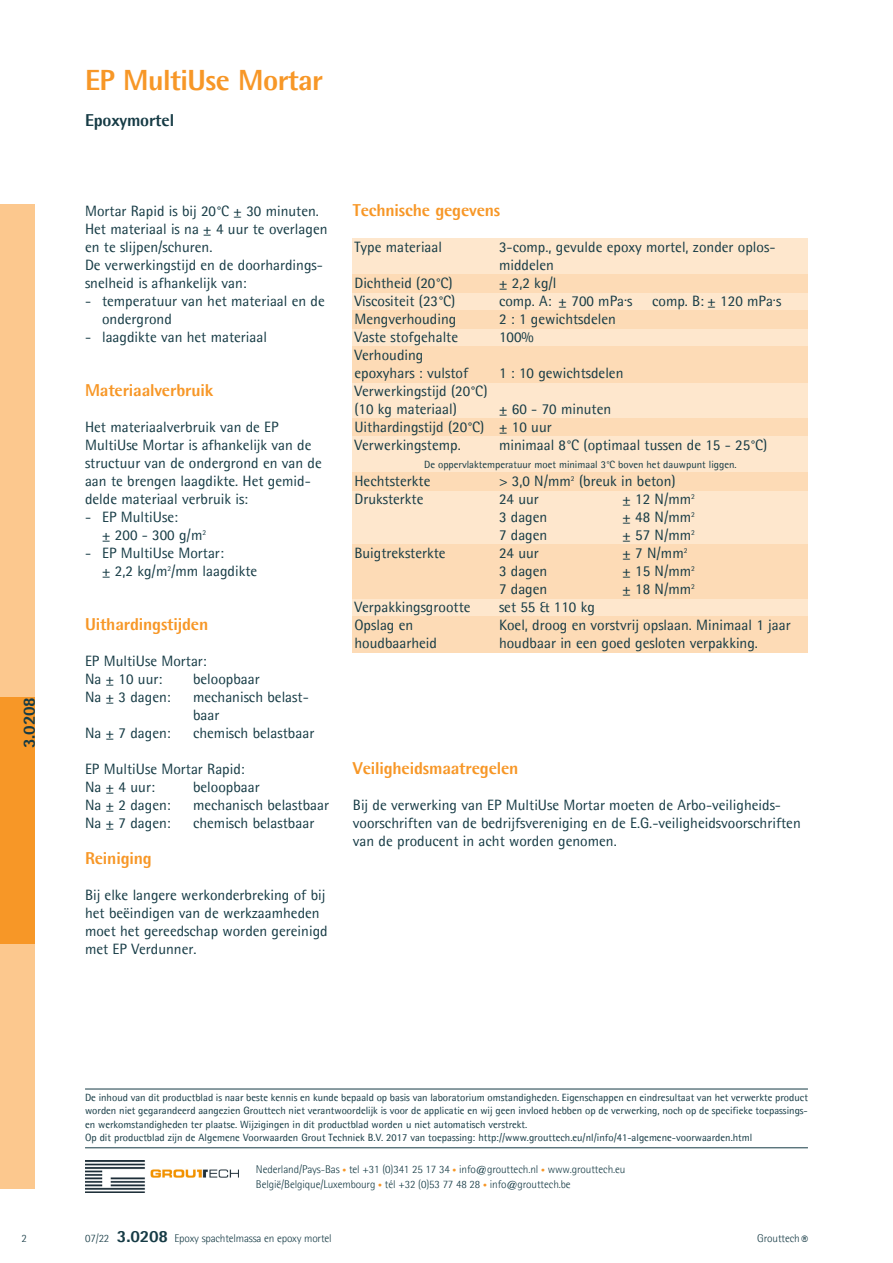
<style>
.page{position:relative;width:893px;height:1263px;background:#fff}
.page>*{position:absolute;margin:0;border:0;box-sizing:border-box;transform-origin:0 0}
.Productnaam{font:800 29.25px "Agfa Rotis Semisans";letter-spacing:-.02em;color:#f79727}
.Kopje{font:800 17.25px "Agfa Rotis Semisans";letter-spacing:-.01em;color:#f79727}
.Productomschrijving{font:800 17.25px "Agfa Rotis Semisans";letter-spacing:-.01em;color:#163b45}
.Productnummer_achter{font:800 17.25px "Agfa Rotis Semisans";color:#163b45}
.Productnummer_zijbal{font:800 17.25px "Agfa Rotis Semisans";color:#163b45}
.Body_alinea_smalle_k{font:15px/18px "Agfa Rotis Semisans";color:#163b45}
.Body_matrix_alinea_W{font:15px/18px "Agfa Rotis Semisans";color:#163b45}
.Body_alinea{font:15px/18px "Agfa Rotis Semisans";color:#163b45}
.t1{font:italic 13.5px "Agfa Rotis Semisans";color:#163b45}
.Adresregel{font:300 11.25px "Agfa Rotis Semisans";letter-spacing:-.01em;color:#163b45}
.Soort_product____Gro{font:300 11.25px "Agfa Rotis Semisans";letter-spacing:-.015em;color:#163b45}
.Datum_achterpag{font:300 11.25px "Agfa Rotis Semisans";color:#163b45}
.Body_alinea-2{font:10.5px/13.5px "Agfa Rotis Semisans";color:#163b45;text-align:justify}
.Body_matrix_alinea_W-2{font:10.5px "Agfa Rotis Semisans";color:#163b45}
.s1{font-size:7.95px;color:#f79727}
</style>
<div class="page">
<div style="left:353px;top:238px;width:455px;height:392px;background:#fee7cd"></div>
<div style="left:353px;top:274px;width:455px;height:18px;background:#fddbb6"></div>
<div style="left:353px;top:310px;width:455px;height:18px;background:#fddbb6"></div>
<div style="left:353px;top:346px;width:455px;height:36px;background:#fddbb6"></div>
<div style="left:353px;top:418px;width:455px;height:18px;background:#fddbb6"></div>
<div style="left:353px;top:472px;width:455px;height:18px;background:#fddbb6"></div>
<div style="left:353px;top:544px;width:455px;height:54px;background:#fddbb6"></div>
<div style="left:353px;top:616px;width:455px;height:36px;background:#fddbb6"></div>
<div style="left:0;top:204px;width:34px;height:984px;background:#fcc88e"></div>
<div style="left:0;top:698px;width:34px;height:246px;background:#f79727"></div>
<img style="left:86px;top:1160px;width:152px;height:33px">
<hr style="left:85px;top:1089px;width:723px;height:1px;background:#163b45">
<hr style="left:85px;top:1147px;width:723px;height:1px;background:#163b45">
<p class="Productnummer_zijbal" style="left:18px;top:748px;width:53px;rotate:-90deg">3.0208</p>
<p class="Productnaam" style="left:85px;top:62px;width:240px">EP MultiUse Mortar</p>
<p class="Productomschrijving" style="left:85px;top:109px;width:91px">Epoxymortel</p>
<p class="Body_alinea_smalle_k" style="left:85px;top:202px;width:244px">Mortar Rapid is bij 20°C ± 30 minuten.<br>Het materiaal is na ± 4 uur te overlagen en te slijpen/schuren.</p>
<p class="Body_alinea_smalle_k" style="left:85px;top:256px;width:239px">De verwerkingstijd en de doorhardings&shy;snelheid is afhankelijk van:</p>
<p class="Body_alinea_smalle_k" style="left:102px;top:292px;width:224px;text-indent:-17px">- temperatuur van het materiaal en de ondergrond</p>
<p class="Body_alinea_smalle_k" style="left:85px;top:328px;width:183px">- laagdikte van het materiaal</p>
<p class="Kopje" style="left:85px;top:379px;width:130px">Materiaalverbruik</p>
<p class="Body_alinea_smalle_k" style="left:85px;top:418px;width:238px">Het materiaalverbruik van de EP MultiUse Mortar is afhankelijk van de structuur van de ondergrond en van de aan te brengen laagdikte. Het gemid&shy;delde materiaal verbruik is:</p>
<p class="Body_alinea_smalle_k" style="left:85px;top:508px;width:94px">- EP MultiUse:</p>
<p class="Body_alinea_smalle_k" style="left:102px;top:526px;width:106px">± 200 - 300 g/m<sup>2</sup></p>
<p class="Body_alinea_smalle_k" style="left:85px;top:544px;width:140px">- EP MultiUse Mortar:</p>
<p class="Body_alinea_smalle_k" style="left:102px;top:562px;width:157px">± 2,2 kg/m<sup>2</sup>/mm laagdikte</p>
<p class="Kopje" style="left:85px;top:613px;width:125px">Uithardingstijden</p>
<p class="Body_alinea_smalle_k" style="left:85px;top:652px;width:123px">EP MultiUse Mortar:</p>
<p class="Body_alinea_smalle_k" style="left:85px;top:670px;width:79px">Na ± 10 uur:</p>
<p class="Body_alinea_smalle_k" style="left:193px;top:670px;width:68px">beloopbaar</p>
<p class="Body_alinea_smalle_k" style="left:85px;top:688px;width:87px">Na ± 3 dagen:</p>
<p class="Body_alinea_smalle_k" style="left:193px;top:688px;width:117px">mechanisch belast&shy;baar</p>
<p class="Body_alinea_smalle_k" style="left:85px;top:724px;width:87px">Na ± 7 dagen:</p>
<p class="Body_alinea_smalle_k" style="left:193px;top:724px;width:123px">chemisch belastbaar</p>
<p class="Body_alinea_smalle_k" style="left:85px;top:760px;width:161px">EP MultiUse Mortar Rapid:</p>
<p class="Body_alinea_smalle_k" style="left:85px;top:778px;width:71px">Na ± 4 uur:</p>
<p class="Body_alinea_smalle_k" style="left:193px;top:778px;width:68px">beloopbaar</p>
<p class="Body_alinea_smalle_k" style="left:85px;top:796px;width:87px">Na ± 2 dagen:</p>
<p class="Body_alinea_smalle_k" style="left:193px;top:796px;width:138px">mechanisch belastbaar</p>
<p class="Body_alinea_smalle_k" style="left:85px;top:814px;width:87px">Na ± 7 dagen:</p>
<p class="Body_alinea_smalle_k" style="left:193px;top:814px;width:123px">chemisch belastbaar</p>
<p class="Kopje" style="left:85px;top:847px;width:68px">Reiniging</p>
<p class="Body_alinea_smalle_k" style="left:85px;top:886px;width:244px">Bij elke langere werkonderbreking of bij het beëindigen van de werkzaamheden moet het gereedschap worden gereinigd met EP Verdunner.</p>
<p class="Kopje" style="left:353px;top:199px;width:149px">Technische gegevens</p>
<p class="Body_matrix_alinea_W" style="left:354px;top:238px;width:89px">Type materiaal</p>
<p class="Body_matrix_alinea_W" style="left:499px;top:238px;width:278px">3-comp., gevulde epoxy mortel, zonder oplos-</p>
<p class="Body_matrix_alinea_W" style="left:499px;top:256px;width:56px">middelen</p>
<p class="Body_matrix_alinea_W" style="left:354px;top:274px;width:100px">Dichtheid (20°C)</p>
<p class="Body_matrix_alinea_W" style="left:499px;top:274px;width:59px">± 2,2 kg/l</p>
<p class="Body_matrix_alinea_W" style="left:354px;top:292px;width:102px">Viscositeit (23°C)</p>
<p class="Body_matrix_alinea_W" style="left:499px;top:292px;width:135px">comp. A: ± 700 mPa.s</p>
<p class="Body_matrix_alinea_W" style="left:652px;top:292px;width:131px">comp. B: ± 120 mPa.s</p>
<p class="Body_matrix_alinea_W" style="left:354px;top:310px;width:103px">Mengverhouding</p>
<p class="Body_matrix_alinea_W" style="left:499px;top:310px;width:118px">2 : 1 gewichtsdelen</p>
<p class="Body_matrix_alinea_W" style="left:354px;top:328px;width:105px">Vaste stofgehalte</p>
<p class="Body_matrix_alinea_W" style="left:499px;top:328px;width:36px">100%</p>
<p class="Body_matrix_alinea_W" style="left:354px;top:346px;width:71px">Verhouding</p>
<p class="Body_matrix_alinea_W" style="left:354px;top:364px;width:115px">epoxyhars : vulstof</p>
<p class="Body_matrix_alinea_W" style="left:499px;top:364px;width:126px">1 : 10 gewichtsdelen</p>
<p class="Body_matrix_alinea_W" style="left:354px;top:382px;width:135px">Verwerkingstijd (20°C) (10 kg materiaal)</p>
<p class="Body_matrix_alinea_W" style="left:499px;top:400px;width:114px">± 60 - 70 minuten</p>
<p class="Body_matrix_alinea_W" style="left:354px;top:418px;width:199px">Uithardingstijd (20°C) ± 10 uur</p>
<p class="Body_matrix_alinea_W" style="left:354px;top:436px;width:108px">Verwerkingstemp.</p>
<p class="Body_matrix_alinea_W" style="left:499px;top:436px;width:270px">minimaal 8°C (optimaal tussen de 15 - 25°C)</p>
<p class="Body_matrix_alinea_W-2" style="left:424px;top:458px;width:314px">De oppervlaktemperatuur moet minimaal 3°C boven het dauwpunt liggen.</p>
<p class="Body_matrix_alinea_W" style="left:354px;top:472px;width:77px">Hechtsterkte</p>
<p class="Body_matrix_alinea_W" style="left:499px;top:472px;width:178px">&gt; 3,0 N/mm<sup>2</sup> (breuk in beton)</p>
<p class="Body_matrix_alinea_W" style="left:354px;top:490px;width:71px">Druksterkte</p>
<p class="Body_matrix_alinea_W" style="left:499px;top:490px;width:41px">24 uur</p>
<p class="Body_matrix_alinea_W" style="left:622px;top:490px;width:74px">± 12 N/mm<sup>2</sup></p>
<p class="Body_matrix_alinea_W" style="left:499px;top:508px;width:50px">3 dagen</p>
<p class="Body_matrix_alinea_W" style="left:622px;top:508px;width:74px">± 48 N/mm<sup>2</sup></p>
<p class="Body_matrix_alinea_W" style="left:499px;top:526px;width:50px">7 dagen</p>
<p class="Body_matrix_alinea_W" style="left:622px;top:526px;width:74px">± 57 N/mm<sup>2</sup></p>
<p class="Body_matrix_alinea_W" style="left:354px;top:544px;width:93px">Buigtreksterkte</p>
<p class="Body_matrix_alinea_W" style="left:499px;top:544px;width:41px">24 uur</p>
<p class="Body_matrix_alinea_W" style="left:622px;top:544px;width:67px">± 7 N/mm<sup>2</sup></p>
<p class="Body_matrix_alinea_W" style="left:499px;top:562px;width:50px">3 dagen</p>
<p class="Body_matrix_alinea_W" style="left:622px;top:562px;width:74px">± 15 N/mm<sup>2</sup></p>
<p class="Body_matrix_alinea_W" style="left:499px;top:580px;width:50px">7 dagen</p>
<p class="Body_matrix_alinea_W" style="left:622px;top:580px;width:74px">± 18 N/mm<sup>2</sup></p>
<p class="Body_matrix_alinea_W" style="left:354px;top:598px;width:118px">Verpakkingsgrootte</p>
<p class="Body_matrix_alinea_W" style="left:499px;top:598px;width:97px">set 55 &amp; 110 kg</p>
<p class="Body_matrix_alinea_W" style="left:354px;top:616px;width:60px">Opslag en</p>
<p class="Body_matrix_alinea_W" style="left:499px;top:616px;width:293px">Koel, droog en vorstvrij opslaan. Minimaal 1 jaar</p>
<p class="Body_matrix_alinea_W" style="left:354px;top:634px;width:84px">houdbaarheid</p>
<p class="Body_matrix_alinea_W" style="left:499px;top:634px;width:260px">houdbaar in een goed gesloten verpakking.</p>
<p class="Kopje" style="left:353px;top:757px;width:167px">Veiligheidsmaatregelen</p>
<p class="Body_alinea" style="left:353px;top:796px;width:449px">Bij de verwerking van EP MultiUse Mortar moeten de Arbo-veiligheids&shy;voorschriften van de bedrijfsvereniging en de E.G.-veiligheidsvoorschriften van de producent in acht worden genomen.</p>
<p class="Datum_achterpag" style="left:21px;top:1232px;width:7px">2</p>
<p class="Body_alinea-2" style="left:85px;top:1090px;width:724px">De inhoud van dit productblad is naar beste kennis en kunde bepaald op basis van laboratorium omstandigheden. Eigenschappen en eindresultaat van het verwerkte product worden niet gegarandeerd aangezien Grouttech niet verantwoordelijk is voor de applicatie en wij geen invloed hebben op de verwerking, noch op de specifieke toepassings&shy;en werkomstandigheden ter plaatse. Wijzigingen in dit productblad worden u niet automatisch verstrekt.</p>
<p class="Body_alinea-2" style="left:85px;top:1131px;width:669px">Op dit productblad zijn de Algemene Voorwaarden Grout Techniek B.V. 2017 van toepassing: http://www.grouttech.eu/nl/info/41-algemene-voorwaarden.html</p>
<p class="Adresregel" style="left:256px;top:1163px;width:371px">Nederland/Pays-Bas <span class="s1">•</span> tel +31 (0)341 25 17 34 <span class="s1">•</span> info@grouttech.nl <span class="s1">•</span> www.grouttech.eu</p>
<p class="Adresregel" style="left:256px;top:1178px;width:316px">België/Belgique/Luxembourg <span class="s1">•</span> tél +32 (0)53 77 48 28 <span class="s1">•</span> info@grouttech.be</p>
<p class="Datum_achterpag" style="left:85px;top:1232px;width:26px">07/22</p>
<p class="Productnummer_achter" style="left:117px;top:1225px;width:53px">3.0208</p>
<p class="Soort_product____Gro" style="left:174px;top:1232px;width:159px">Epoxy spachtelmassa en epoxy mortel</p>
<p class="Soort_product____Gro" style="left:757px;top:1232px;width:44px">Grouttech</p>
<p class="t1" style="left:800px;top:1232px;width:8px">®</p>
</div>
